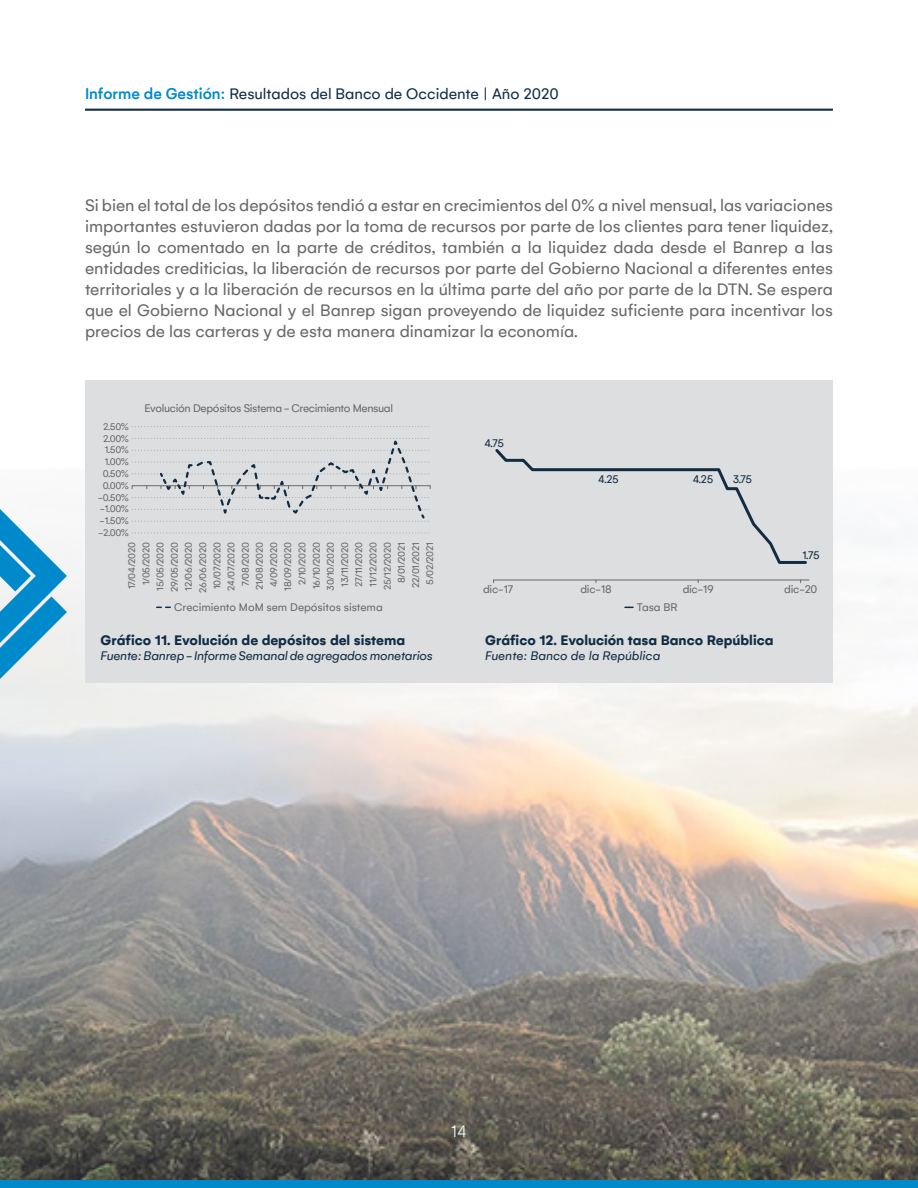
<style>
.page{position:relative;width:918px;height:1188px;background:#fff}
.page>*{position:absolute;margin:0;border:0;box-sizing:border-box;transform-origin:0 0}
.t1{font:18px/21px "Gelion";color:#686868;text-align:justify}
.t2{font:300 18px "Gelion";color:#fff}
.t3{font:16.5px "Gelion";color:#112c46}
.t4{font:700 15px "Gelion";color:#112c46}
.t5{font:italic 13.5px "Gelion";letter-spacing:-.015em;color:#112c46}
.t6{font:12px "Gelion";letter-spacing:-.025em;color:#696969}
.t7{font:12px "Gelion";color:#696969}
.t8{font:12px "Gelion";letter-spacing:-.035em;color:#122c44}
.t9{font:10.5px/14.2px "Gelion";letter-spacing:-.025em;color:#696969;text-align:right}
.s1{font-weight:500;color:#008acc}
</style>
<div class="page">
<hr style="left:85px;top:109px;width:748px;height:2px;background:#112c46">
<div style="left:0;top:1179px;width:918px;height:9px;background:#008acc"></div>
<img style="left:0;top:557px;width:918px;height:622px">
<div style="left:85px;top:380px;width:748px;height:303px;background:#dddee0"></div>
<svg style="left:132px;top:426px;width:297px;height:1px"></svg>
<svg style="left:131px;top:438px;width:300px;height:96px"></svg>
<svg style="left:493px;top:579px;width:317px;height:4px"></svg>
<svg style="left:495px;top:449px;width:312px;height:115px"></svg>
<svg style="left:0;top:509px;width:67px;height:170px"></svg>
<p class="t3" style="left:85px;top:84px;width:475px"><span class="s1">Informe de Gestión:</span> Resultados del Banco de Occidente | Año 2020</p>
<p class="t1" style="left:85px;top:195px;width:750px">Si bien el total de los depósitos tendió a estar en crecimientos del 0% a nivel mensual, las variaciones importantes estuvieron dadas por la toma de recursos por parte de los clientes para tener liquidez, según lo comentado en la parte de créditos, también a la liquidez dada desde el Banrep a las entidades crediticias, la liberación de recursos por parte del Gobierno Nacional a diferentes entes territoriales y a la liberación de recursos en la última parte del año por parte de la DTN. Se espera que el Gobierno Nacional y el Banrep sigan proveyendo de liquidez suficiente para incentivar los precios de las carteras y de esta manera dinamizar la economía.</p>
<p class="t6" style="left:144px;top:401px;width:250px">Evolución Depósitos Sistema - Crecimiento Mensual</p>
<p class="t9" style="left:98px;top:420px;width:33px;line-height:11.9px">2.50%<br>2.00%<br>1.50%<br>1.00%<br>0.50%<br>0.00% -0.50% -1.00% -1.50% -2.00%</p>
<p class="t9" style="left:125px;top:593px;width:52px;rotate:-90deg">17/04/2020<br>1/05/2020<br>15/05/2020<br>29/05/2020<br>12/06/2020<br>26/06/2020<br>10/07/2020<br>24/07/2020<br>7/08/2020<br>21/08/2020<br>4/09/2020<br>18/09/2020<br>2/10/2020<br>16/10/2020<br>30/10/2020<br>13/11/2020<br>27/11/2020<br>11/12/2020<br>25/12/2020<br>8/01/2021<br>22/01/2021<br>5/02/2021</p>
<p class="t7" style="left:174px;top:600px;width:210px">Crecimiento MoM sem Depósitos sistema</p>
<p class="t4" style="left:101px;top:631px;width:306px">Gráfico 11. Evolución de depósitos del sistema</p>
<p class="t5" style="left:101px;top:648px;width:334px">Fuente: Banrep - Informe Semanal de agregados monetarios</p>
<p class="t8" style="left:484px;top:436px;width:21px">4.75</p>
<p class="t6" style="left:483px;top:582px;width:31px">dic-17</p>
<p class="t8" style="left:598px;top:472px;width:22px">4.25</p>
<p class="t8" style="left:693px;top:472px;width:22px">4.25</p>
<p class="t8" style="left:733px;top:472px;width:21px">3.75</p>
<p class="t8" style="left:802px;top:548px;width:19px">1.75</p>
<p class="t6" style="left:581px;top:582px;width:33px">dic-18</p>
<p class="t6" style="left:683px;top:582px;width:33px">dic-19</p>
<p class="t6" style="left:784px;top:582px;width:35px">dic-20</p>
<p class="t6" style="left:637px;top:600px;width:42px">Tasa BR</p>
<p class="t4" style="left:485px;top:631px;width:290px">Gráfico 12. Evolución tasa Banco República</p>
<p class="t5" style="left:485px;top:648px;width:177px">Fuente: Banco de la República</p>
<p class="t2" style="left:451px;top:1121px;width:17px">14</p>
</div>
